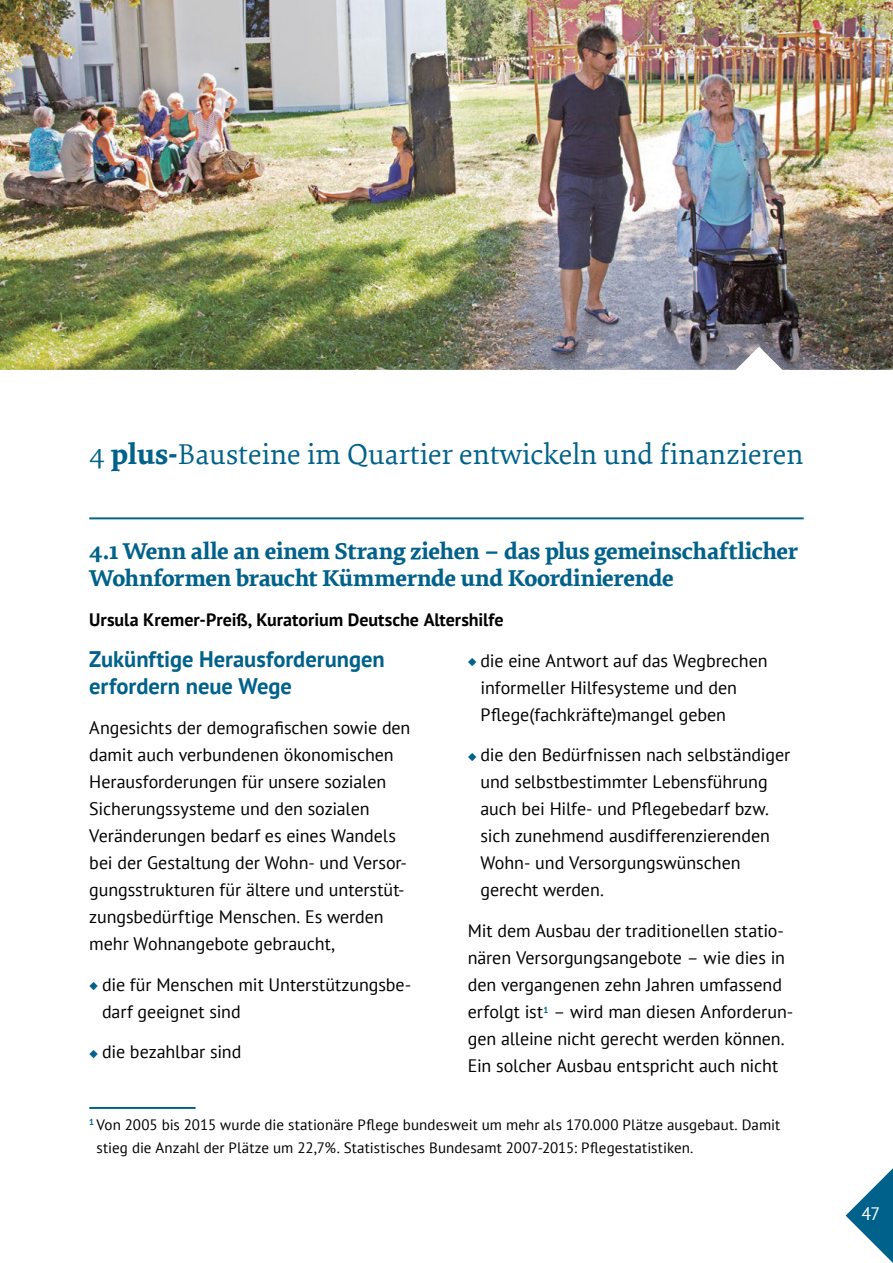
<style>
.page{position:relative;width:893px;height:1263px;background:#fff}
.page>*{position:absolute;margin:0;border:0;box-sizing:border-box;transform-origin:0 0}
.t1{font:30px "Elena Basic";color:#00618a}
.t2{font:700 24px/27px "Elena Basic";letter-spacing:-.02em;color:#00618a}
.t3{font:700 22.5px/27px "PT Sans";color:#00618a}
.t4{font:18px/27px "PT Sans";letter-spacing:-.005em;color:#000}
.t5{font:700 18px "PT Sans";color:#000}
.t6{font:18px "PT Sans";color:#fff}
.t7{font:15px/22.5px "PT Sans";letter-spacing:.005em;color:#000}
.s1{font-weight:700}
.s2{color:#00618a}
</style>
<div class="page">
<hr style="left:89px;top:517px;width:715px;height:2px;background:#00618a">
<hr style="left:89px;top:1107px;width:107px;height:2px;background:#00618a">
<img style="left:0;top:0;width:893px;height:370px">
<svg style="left:846px;top:1168px;width:47px;height:95px"></svg>
<h1 class="t1" style="left:89px;top:444px;width:716px">4 <span class="s1">plus-</span>Bausteine im Quartier entwickeln und inanzieren</h1>
<h2 class="t2" style="left:89px;top:536px;width:710px">4.1 Wenn alle an einem Strang ziehen – das plus gemeinschaftlicher<br>Wohnformen braucht Kümmernde und Koordinierende</h2>
<p class="t5" style="left:89px;top:608px;width:416px">Ursula Kremer-Preiß, Kuratorium Deutsche Altershilfe</p>
<p class="t3" style="left:89px;top:645px;width:297px">Zukünftige Herausforderungen erfordern neue Wege</p>
<p class="t4" style="left:89px;top:714px;width:323px">Angesichts der demograischen sowie den damit auch verbundenen ökonomischen Herausforderungen für unsere sozialen Sicherungssysteme und den sozialen Veränderungen bedarf es eines Wandels bei der Gestaltung der Wohn- und Versor&shy;gungsstrukturen für ältere und unterstüt&shy;zungsbedürftige Menschen. Es werden mehr Wohnangebote gebraucht,</p>
<p class="t4" style="left:102px;top:972px;width:311px;text-indent:-13px"><span class="s2">◆</span> die für Menschen mit Unterstützungsbe&shy;darf geeignet sind</p>
<p class="t4" style="left:89px;top:1039px;width:154px"><span class="s2">◆</span> die bezahlbar sind</p>
<p class="t4" style="left:480px;top:648px;width:289px;text-indent:-13px"><span class="s2">◆</span> die eine Antwort auf das Wegbrechen informeller Hilfesysteme und den<br>Plege(fachkräfte)mangel geben</p>
<p class="t4" style="left:480px;top:742px;width:311px;text-indent:-13px"><span class="s2">◆</span> die den Bedürfnissen nach selbständiger und selbstbestimmter Lebensführung auch bei Hilfe- und Plegebedarf bzw. sich zunehmend ausdifferenzierenden Wohn- und Versorgungswünschen gerecht werden.</p>
<p class="t4" style="left:468px;top:918px;width:327px">Mit dem Ausbau der traditionellen statio&shy;nären Versorgungsangebote – wie dies in den vergangenen zehn Jahren umfassend erfolgt ist<sup>1</sup> – wird man diesen Anforderun&shy;gen alleine nicht gerecht werden können.<br>Ein solcher Ausbau entspricht auch nicht</p>
<p class="t7" style="left:96px;top:1113px;width:685px;text-indent:-7px"><sup>1</sup> Von 2005 bis 2015 wurde die stationäre Plege bundesweit um mehr als 170.000 Plätze ausgebaut. Damit stieg die Anzahl der Plätze um 22,7%. Statistisches Bundesamt 2007-2015: Plegestatistiken.</p>
<p class="t6" style="left:861px;top:1202px;width:20px">47</p>
</div>
